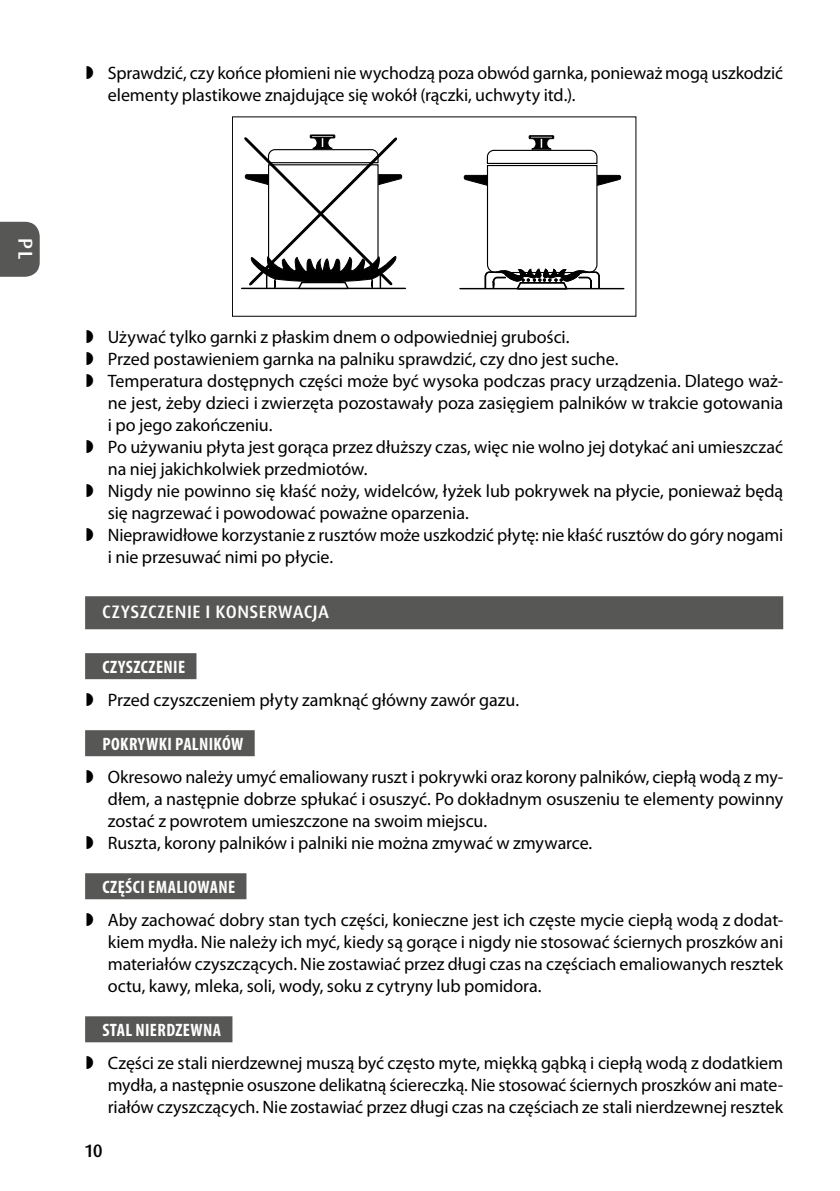
<style>
.page{position:relative;width:840px;height:1191px;background:#fff}
.page>*{position:absolute;margin:0;border:0;box-sizing:border-box;transform-origin:0 0}
.t1{font:500 20px "Dax Pro";color:#fff}
.t2{font:18px/22px "Myriad Pro";letter-spacing:-.005em;color:#000}
.t3{font:700 condensed 18px "Myriad Pro";letter-spacing:.02em;color:#fff}
.t4{font:500 18px "Dax Pro";letter-spacing:.02em;color:#fff}
.t5{font:500 18px "Dax Pro";color:#000}
</style>
<div class="page">
<svg style="left:0;top:222px;width:40px;height:55px;background:#5f5f5e"></svg>
<div style="left:85px;top:596px;width:697px;height:33px;background:#575756"></div>
<div style="left:85px;top:653px;width:111px;height:26px;background:#575756"></div>
<div style="left:85px;top:730px;width:169px;height:26px;background:#575756"></div>
<div style="left:85px;top:873px;width:161px;height:26px;background:#575756"></div>
<div style="left:85px;top:1016px;width:147px;height:26px;background:#575756"></div>
<svg style="left:459px;top:135px;width:165px;height:155px"></svg>
<svg style="left:241px;top:134px;width:165px;height:156px"></svg>
<p class="t2" style="left:108px;top:62px;width:676px">Sprawdzić, czy końce płomieni nie wychodzą poza obwód garnka, ponieważ mogą uszkodzić elementy plastikowe znajdujące się wokół (rączki, uchwyty itd.).</p>
<p class="t1" style="left:38px;top:238px;width:23px;rotate:90deg">PL</p>
<p class="t2" style="left:108px;top:326px;width:676px">Używać tylko garnki z płaskim dnem o odpowiedniej grubości.<br>Przed postawieniem garnka na palniku sprawdzić, czy dno jest suche.<br>Temperatura dostępnych części może być wysoka podczas pracy urządzenia. Dlatego waż&shy;ne jest, żeby dzieci i zwierzęta pozostawały poza zasięgiem palników w trakcie gotowania i po jego zakończeniu.<br>Po używaniu płyta jest gorąca przez dłuższy czas, więc nie wolno jej dotykać ani umieszczać na niej jakichkolwiek przedmiotów.<br>Nigdy nie powinno się kłaść noży, widelców, łyżek lub pokrywek na płycie, ponieważ będą się nagrzewać i powodować poważne oparzenia.<br>Nieprawidłowe korzystanie z rusztów może uszkodzić płytę: nie kłaść rusztów do góry nogami i nie przesuwać nimi po płycie.</p>
<p class="t4" style="left:102px;top:600px;width:228px">CZYSZCZENIE I KONSERWACJA</p>
<p class="t3" style="left:102px;top:655px;width:84px">CZYSZCZENIE</p>
<p class="t2" style="left:108px;top:689px;width:412px">Przed czyszczeniem płyty zamknąć główny zawór gazu.</p>
<p class="t3" style="left:102px;top:732px;width:142px">POKRYWKI PALNIKÓW</p>
<p class="t2" style="left:108px;top:766px;width:676px">Okresowo należy umyć emaliowany ruszt i pokrywki oraz korony palników, ciepłą wodą z my&shy;dłem, a następnie dobrze spłukać i osuszyć. Po dokładnym osuszeniu te elementy powinny zostać z powrotem umieszczone na swoim miejscu.<br>Ruszta, korony palników i palniki nie można zmywać w zmywarce.</p>
<p class="t3" style="left:102px;top:875px;width:134px">CZĘŚCI EMALIOWANE</p>
<p class="t2" style="left:108px;top:909px;width:676px;text-align:justify">Aby zachować dobry stan tych części, konieczne jest ich częste mycie ciepłą wodą z dodat&shy;kiem mydła. Nie należy ich myć, kiedy są gorące i nigdy nie stosować ściernych proszków ani materiałów czyszczących. Nie zostawiać przez długi czas na częściach emaliowanych resztek octu, kawy, mleka, soli, wody, soku z cytryny lub pomidora.</p>
<p class="t3" style="left:102px;top:1018px;width:120px">STAL NIERDZEWNA</p>
<p class="t2" style="left:108px;top:1052px;width:676px;text-align:justify">Części ze stali nierdzewnej muszą być często myte, miękką gąbką i ciepłą wodą z dodatkiem mydła, a następnie osuszone delikatną ściereczką. Nie stosować ściernych proszków ani mate&shy;riałów czyszczących. Nie zostawiać przez długi czas na częściach ze stali nierdzewnej resztek</p>
<p class="t5" style="left:85px;top:1139px;width:19px">10</p>
</div>
